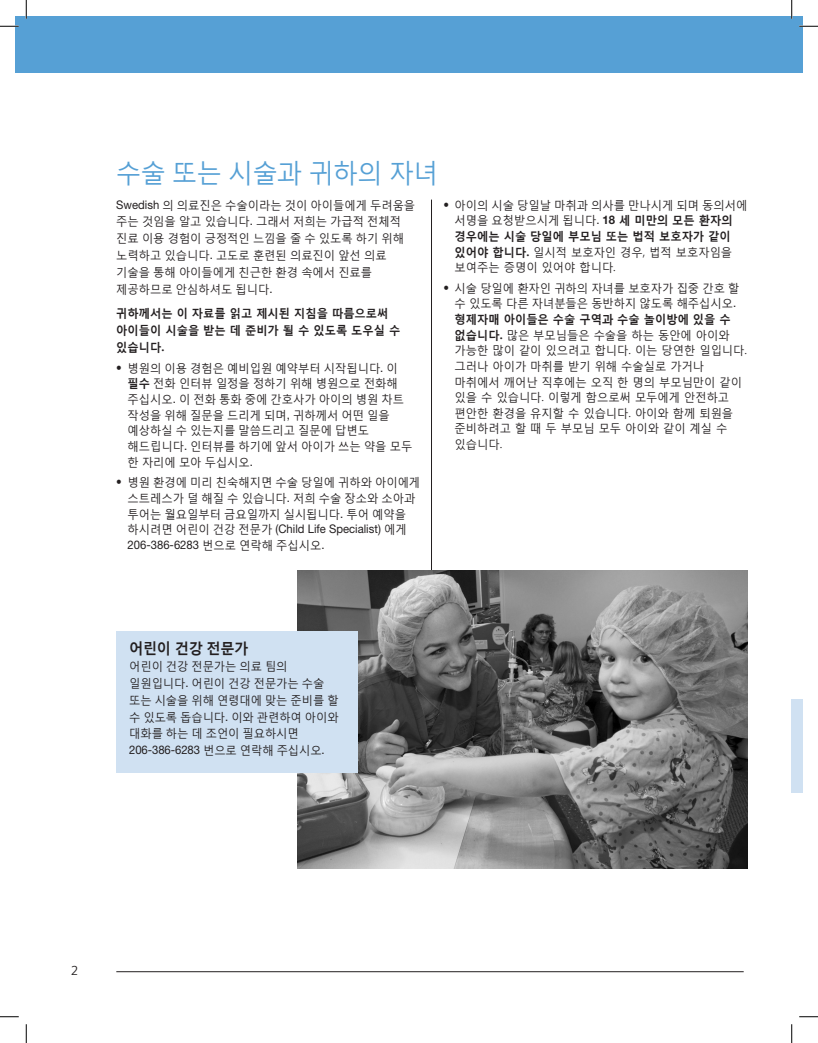
<style>
.page{position:relative;width:818px;height:1043px;background:#fff}
.page>*{position:absolute;margin:0;border:0;box-sizing:border-box;transform-origin:0 0}
._1Subhead_Large{font:26.25px "Malgun Gothic";letter-spacing:-.025em;color:#56a0d5;scale:.95 1}
.SUBHEAD_1{font:700 15px "Malgun Gothic";letter-spacing:-.03em;color:#231f20;scale:.95 1}
.t1{font:12.5px "Malgun Gothic";color:#231f20}
.Bullet_Indent{font:11.88px/15.6px "Malgun Gothic";color:#231f20;scale:.95 1}
.BODY_TEXT{font:11.88px/16.9px "Malgun Gothic";color:#231f20;scale:.95 1}
.BODY_TEXT-2{font:700 11.88px/16.9px "Malgun Gothic";color:#231f20;scale:.95 1}
.s1{font-family:"Helvetica Neue LT Std"}
.s2{font-weight:700}
.s3{font-family:"Helvetica Neue LT Std";font-weight:700}
</style>
<div class="page">
<div style="left:16px;top:16px;width:786px;height:56px;background:#56a0d5"></div>
<hr style="left:116px;top:971px;width:627px;height:1px;background:#231f20">
<hr style="left:431px;top:199px;width:1px;height:608px;background:#231f20">
<img style="left:297px;top:570px;width:450px;height:299px">
<div style="left:116px;top:631px;width:242px;height:141px;background:#d0e1f2"></div>
<div style="left:791px;top:698px;width:11px;height:94px;background:#d0e1f2"></div>
<svg style="left:0;top:25px;width:19px;height:2px"></svg>
<svg style="left:799px;top:25px;width:19px;height:2px"></svg>
<svg style="left:0;top:1016px;width:19px;height:1px"></svg>
<svg style="left:799px;top:1016px;width:19px;height:1px"></svg>
<svg style="left:25px;top:0;width:2px;height:19px"></svg>
<svg style="left:25px;top:1024px;width:2px;height:18px"></svg>
<svg style="left:791px;top:0;width:1px;height:19px"></svg>
<svg style="left:791px;top:1024px;width:1px;height:18px"></svg>
<p class="_1Subhead_Large" style="left:116px;top:157px;width:340px">수술 또는 시술과 귀하의 자녀</p>
<p class="BODY_TEXT" style="left:116px;top:196px;width:316px"><span class="s1">Swedish</span> 의 의료진은 수술이라는 것이 아이들에게 두려움을 주는 것임을 알고 있습니다<span class="s1">.</span> 그래서 저희는 가급적 전체적 진료 이용 경험이 긍정적인 느낌을 줄 수 있도록 하기 위해 노력하고 있습니다<span class="s1">.</span> 고도로 훈련된 의료진이 앞선 의료 기술을 통해 아이들에게 친근한 환경 속에서 진료를 제공하므로 안심하셔도 됩니다<span class="s1">.</span></p>
<p class="BODY_TEXT-2" style="left:116px;top:305px;width:300px">귀하께서는 이 자료를 읽고 제시된 지침을 따름으로써 아이들이 시술을 받는 데 준비가 될 수 있도록 도우실 수 있습니다.</p>
<p class="Bullet_Indent" style="left:127px;top:360px;width:301px;text-indent:-11px"><span class="s1">•</span> 병원의 이용 경험은 예비입원 예약부터 시작됩니다<span class="s1">.</span> 이 <span class="s2">필수</span> 전화 인터뷰 일정을 정하기 위해 병원으로 전화해 주십시오<span class="s1">.</span> 이 전화 통화 중에 간호사가 아이의 병원 차트 작성을 위해 질문을 드리게 되며<span class="s1">,</span> 귀하께서 어떤 일을 예상하실 수 있는지를 말씀드리고 질문에 답변도 해드립니다<span class="s1">.</span> 인터뷰를 하기에 앞서 아이가 쓰는 약을 모두 한 자리에 모아 두십시오<span class="s1">.</span></p>
<p class="Bullet_Indent" style="left:127px;top:474px;width:309px;text-indent:-11px"><span class="s1">•</span> 병원 환경에 미리 친숙해지면 수술 당일에 귀하와 아이에게 스트레스가 덜 해질 수 있습니다<span class="s1">.</span> 저희 수술 장소와 소아과 투어는 월요일부터 금요일까지 실시됩니다<span class="s1">.</span> 투어 예약을 하시려면 어린이 건강 전문가 <span class="s1">(Child Life Specialist)</span> 에게<br><span class="s1">206-386-6283</span> 번으로 연락해 주십시오<span class="s1">.</span></p>
<p class="Bullet_Indent" style="left:454px;top:197px;width:309px;text-indent:-11px"><span class="s1">•</span> 아이의 시술 당일날 마취과 의사를 만나시게 되며 동의서에 서명을 요청받으시게 됩니다<span class="s1">.</span> <span class="s3">18</span> <span class="s2">세 미만의 모든 환자의 경우에는 시술 당일에 부모님 또는 법적 보호자가 같이 있어야 합니다.</span> 일시적 보호자인 경우, 법적 보호자임을 보여주는 증명이 있어야 합니다.</p>
<p class="Bullet_Indent" style="left:454px;top:280px;width:309px;text-indent:-11px"><span class="s1">•</span> 시술 당일에 환자인 귀하의 자녀를 보호자가 집중 간호 할 수 있도록 다른 자녀분들은 동반하지 않도록 해주십시오<span class="s1">. </span><span class="s2">형제자매 아이들은 수술 구역과 수술 놀이방에 있을 수 없습니다.</span> 많은 부모님들은 수술을 하는 동안에 아이와 가능한 많이 같이 있으려고 합니다. 이는 당연한 일입니다. 그러나 아이가 마취를 받기 위해 수술실로 가거나 마취에서 깨어난 직후에는 오직 한 명의 부모님만이 같이 있을 수 있습니다. 이렇게 함으로써 모두에게 안전하고 편안한 환경을 유지할 수 있습니다. 아이와 함께 퇴원을 준비하려고 할 때 두 부모님 모두 아이와 같이 계실 수 있습니다.</p>
<p class="SUBHEAD_1" style="left:129px;top:638px;width:127px">어린이 건강 전문가</p>
<p class="BODY_TEXT" style="left:129px;top:657px;width:222px">어린이 건강 전문가는 의료 팀의 일원입니다<span class="s1">.</span> 어린이 건강 전문가는 수술 또는 시술을 위해 연령대에 맞는 준비를 할 수 있도록 돕습니다<span class="s1">.</span> 이와 관련하여 아이와 대화를 하는 데 조언이 필요하시면<br><span class="s1">206-386-6283</span> 번으로 연락해 주십시오<span class="s1">.</span></p>
<p class="t1" style="left:71px;top:963px;width:8px">2</p>
</div>
